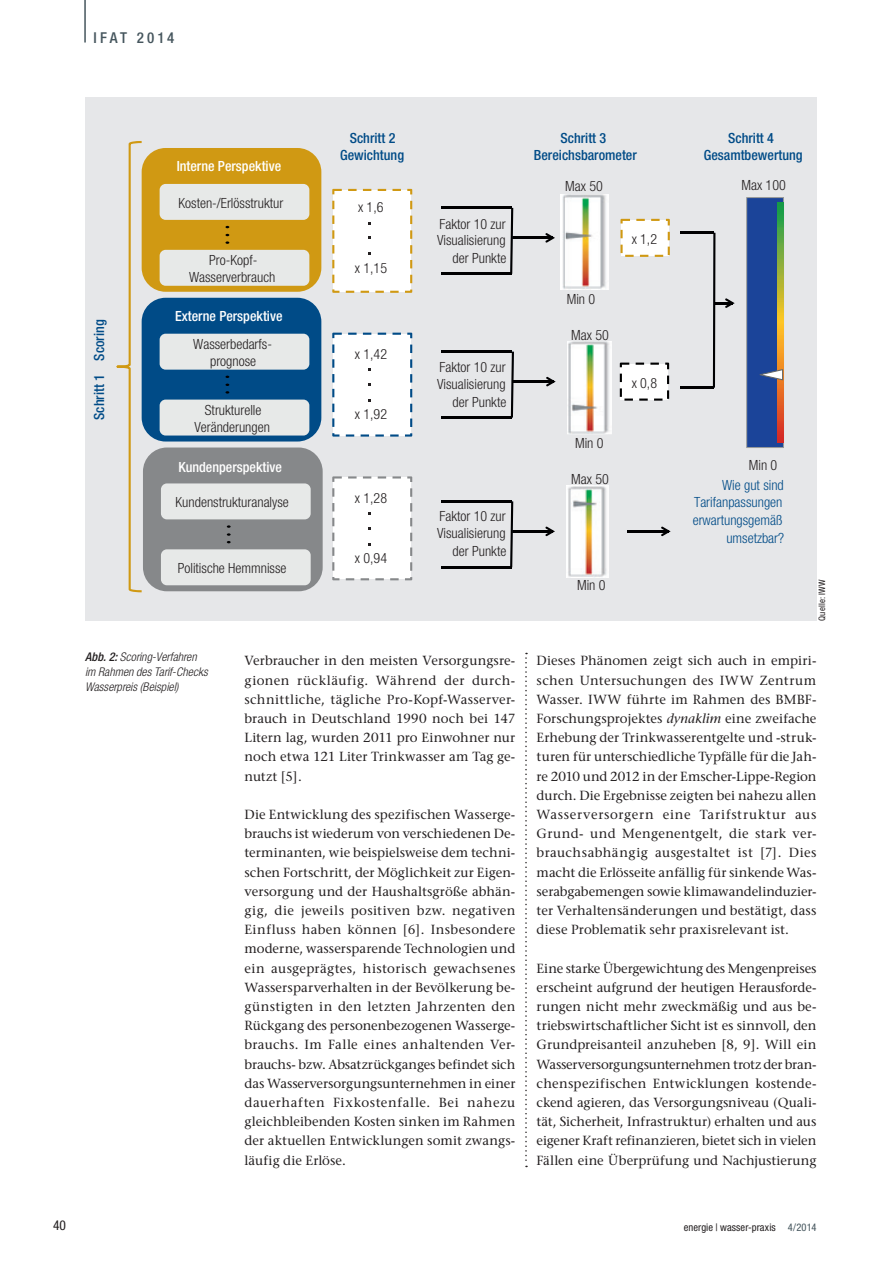
<style>
.page{position:relative;width:893px;height:1263px;background:#fff}
.page>*{position:absolute;margin:0;border:0;box-sizing:border-box;transform-origin:0 0}
.t1{font:500 condensed 15px "Helvetica Neue LT Std";letter-spacing:.195em;color:#45555d}
.t2{font:300 condensed 14.1px/17.4px "Helvetica Neue LT Std";color:#231f20;text-align:center}
.t3{font:500 condensed 14.1px/17px "Helvetica Neue LT Std";color:#004b87;text-align:center}
.t4{font:500 condensed 14.1px "Helvetica Neue LT Std";color:#fff}
.t5{font:300 condensed 14.1px/17.5px "Helvetica Neue LT Std";color:#004b87;text-align:right}
.t6{font:condensed 13.5px "Helvetica Neue LT Std";color:#231f20}
.t7{font:13.2px/19.2px "Stone Serif";letter-spacing:.005em;color:#231f20;text-align:justify}
.t8{font:italic 300 condensed 12px/15px "Helvetica Neue LT Std";letter-spacing:.005em;color:#231f20}
.t9{font:condensed 10.5px "Helvetica Neue LT Std";letter-spacing:.005em;color:#231f20}
.t10{font:condensed 9px "Helvetica Neue LT Std";letter-spacing:.015em;color:#231f20}
.s1{font-weight:500}
.s2{font-style:italic}
.s3{color:#45555d}
</style>
<div class="page">
<hr style="left:84px;top:0;width:2px;height:43px;background:#45555d">
<svg style="left:525px;top:653px;width:2px;height:514px"></svg>
<div style="left:85px;top:98px;width:731px;height:523px;background:#e6e7e9"></div>
<div style="left:143px;top:447px;width:180px;height:144px;background:#86888a;border-radius:24px"></div>
<div style="left:161px;top:483px;width:150px;height:36px;background:#e7e9e8;border-radius:6px"></div>
<div style="left:161px;top:549px;width:150px;height:36px;background:#e7e9e8;border-radius:6px"></div>
<svg style="left:227px;top:525px;width:4px;height:18px"></svg>
<img style="left:561px;top:194px;width:48px;height:95px">
<img style="left:567px;top:341px;width:45px;height:93px">
<img style="left:567px;top:485px;width:42px;height:92px">
<svg style="left:117px;top:141px;width:25px;height:451px"></svg>
<div style="left:142px;top:148px;width:179px;height:144px;background:#d09913;border-radius:24px"></div>
<div style="left:160px;top:184px;width:149px;height:36px;background:#e7e9e8;border-radius:6px"></div>
<div style="left:160px;top:250px;width:149px;height:36px;background:#e7e9e8;border-radius:6px"></div>
<svg style="left:225px;top:234px;width:4px;height:10px"></svg>
<div style="left:142px;top:298px;width:179px;height:143px;background:#004b87;border-radius:24px"></div>
<div style="left:160px;top:334px;width:149px;height:36px;background:#e7e9e8;border-radius:6px"></div>
<div style="left:160px;top:400px;width:149px;height:35px;background:#e7e9e8;border-radius:6px"></div>
<svg style="left:225px;top:384px;width:4px;height:10px"></svg>
<hr style="left:511px;top:237px;width:42px;height:2px;background:#000001">
<svg style="left:545px;top:233px;width:10px;height:10px"></svg>
<svg style="left:510px;top:208px;width:3px;height:66px"></svg>
<hr style="left:441px;top:273px;width:70px;height:2px;background:#000001">
<hr style="left:441px;top:207px;width:70px;height:2px;background:#000001">
<hr style="left:512px;top:381px;width:42px;height:2px;background:#000001">
<svg style="left:546px;top:377px;width:10px;height:9px"></svg>
<svg style="left:511px;top:352px;width:3px;height:66px"></svg>
<hr style="left:442px;top:416px;width:70px;height:3px;background:#000001">
<hr style="left:442px;top:351px;width:70px;height:2px;background:#000001">
<hr style="left:511px;top:530px;width:42px;height:2px;background:#000001">
<svg style="left:545px;top:526px;width:10px;height:10px"></svg>
<svg style="left:510px;top:501px;width:3px;height:66px"></svg>
<hr style="left:441px;top:566px;width:70px;height:2px;background:#000001">
<hr style="left:441px;top:500px;width:70px;height:2px;background:#000001">
<svg style="left:332px;top:189px;width:80px;height:104px;background:#fbf8f1"></svg>
<svg style="left:332px;top:333px;width:80px;height:104px;background:#f1f4f7"></svg>
<svg style="left:332px;top:476px;width:80px;height:104px;background:#f7f7f7"></svg>
<svg style="left:713px;top:233px;width:22px;height:155px"></svg>
<hr style="left:681px;top:387px;width:33px;height:2px;background:#000001">
<hr style="left:681px;top:232px;width:33px;height:2px;background:#000001">
<svg style="left:620px;top:219px;width:50px;height:38px;background:#f8f3e5"></svg>
<svg style="left:620px;top:363px;width:49px;height:38px;background:#e4e4e4"></svg>
<svg style="left:746px;top:197px;width:38px;height:251px;background:#3c578a"></svg>
<hr style="left:627px;top:530px;width:41px;height:2px;background:#000001">
<svg style="left:661px;top:526px;width:10px;height:10px"></svg>
<p class="t1" style="left:94px;top:28px;width:82px">IFAT 2014</p>
<p class="t4" style="left:177px;top:158px;width:106px">Interne Perspektive</p>
<p class="t2" style="left:178px;top:194px;width:106px">Kosten-/Erlösstruktur</p>
<p class="t3" style="left:90px;top:420px;width:102px;rotate:-90deg">Schritt 1 Scoring</p>
<p class="t2" style="left:189px;top:251px;width:88px;line-height:17px">Pro-Kopf-<br>Wasserverbrauch</p>
<p class="t4" style="left:175px;top:307px;width:109px">Externe Perspektive</p>
<p class="t2" style="left:193px;top:335px;width:80px;line-height:17px">Wasserbedarfs&shy;prognose</p>
<p class="t2" style="left:194px;top:401px;width:77px;line-height:17px">Strukturelle<br>Veränderungen</p>
<p class="t4" style="left:178px;top:459px;width:105px">Kundenperspektive</p>
<p class="t2" style="left:176px;top:493px;width:115px">Kundenstrukturanalyse</p>
<p class="t2" style="left:178px;top:559px;width:110px">Politische Hemmnisse</p>
<p class="t3" style="left:340px;top:129px;width:65px">Schritt 2<br>Gewichtung</p>
<p class="t3" style="left:534px;top:129px;width:104px">Schritt 3<br>Bereichsbarometer</p>
<p class="t2" style="left:358px;top:199px;width:27px">x 1,6</p>
<p class="t2" style="left:355px;top:259px;width:34px">x 1,15</p>
<p class="t2" style="left:355px;top:345px;width:34px">x 1,42</p>
<p class="t2" style="left:355px;top:405px;width:34px">x 1,92</p>
<p class="t2" style="left:355px;top:489px;width:34px">x 1,28</p>
<p class="t2" style="left:355px;top:549px;width:34px">x 0,94</p>
<p class="t2" style="left:437px;top:215px;width:71px;text-align:right">Faktor 10 zur<br>Visualisierung der Punkte</p>
<p class="t2" style="left:437px;top:358px;width:71px;text-align:right">Faktor 10 zur<br>Visualisierung der Punkte</p>
<p class="t2" style="left:437px;top:507px;width:71px;text-align:right">Faktor 10 zur<br>Visualisierung der Punkte</p>
<p class="t2" style="left:565px;top:177px;width:39px">Max 50</p>
<p class="t2" style="left:567px;top:291px;width:30px">Min 0</p>
<p class="t2" style="left:571px;top:326px;width:39px">Max 50</p>
<p class="t2" style="left:575px;top:434px;width:30px">Min 0</p>
<p class="t2" style="left:571px;top:470px;width:39px">Max 50</p>
<p class="t2" style="left:632px;top:231px;width:27px">x 1,2</p>
<p class="t2" style="left:632px;top:374px;width:27px">x 0,8</p>
<p class="t2" style="left:577px;top:577px;width:30px">Min 0</p>
<p class="t3" style="left:704px;top:129px;width:100px">Schritt 4<br>Gesamtbewertung</p>
<p class="t2" style="left:741px;top:176px;width:46px">Max 100</p>
<p class="t2" style="left:749px;top:457px;width:30px">Min 0</p>
<p class="t5" style="left:693px;top:476px;width:93px">Wie gut sind<br>Tarifanpassungen erwartungsgemäß umsetzbar?</p>
<p class="t10" style="left:817px;top:621px;width:43px;rotate:-90deg">Quelle: IWW</p>
<p class="t8" style="left:85px;top:650px;width:124px"><span class="s1">Abb. 2:</span> Scoring-Verfahren im Rahmen des Tarif-Checks<br>Wasserpreis (Beispiel)</p>
<p class="t7" style="left:244px;top:651px;width:272px">Verbraucher in den meisten Versorgungsre&shy;gionen rückläufig. Während der durch&shy;schnittliche, tägliche Pro-Kopf-Wasserver&shy;brauch in Deutschland 1990 noch bei 147<br>Litern lag, wurden 2011 pro Einwohner nur noch etwa 121 Liter Trinkwasser am Tag ge&shy;nutzt [5].</p>
<p class="t7" style="left:244px;top:805px;width:272px">Die Entwicklung des spezifischen Wasserge&shy;brauchs ist wiederum von verschiedenen De&shy;terminanten, wie beispielsweise dem techni&shy;schen Fortschritt, der Möglichkeit zur Eigen&shy;versorgung und der Haushaltsgröße abhän&shy;gig, die jeweils positiven bzw. negativen Einfluss haben können [6]. Insbesondere moderne, wassersparende Technologien und ein ausgeprägtes, historisch gewachsenes Wassersparverhalten in der Bevölkerung be&shy;günstigten in den letzten Jahrzenten den Rückgang des personenbezogenen Wasserge&shy;brauchs. Im Falle eines anhaltenden Ver&shy;brauchs- bzw. Absatzrückganges befindet sich das Wasserversorgungsunternehmen in einer dauerhaften Fixkostenfalle. Bei nahezu gleichbleibenden Kosten sinken im Rahmen der aktuellen Entwicklungen somit zwangs&shy;läufig die Erlöse.</p>
<p class="t7" style="left:537px;top:651px;width:281px">Dieses Phänomen zeigt sich auch in empiri&shy;schen Untersuchungen des IWW Zentrum Wasser. IWW führte im Rahmen des BMBF-Forschungsprojektes <span class="s2">dynaklim</span> eine zweifache Erhebung der Trinkwasserentgelte und -struk&shy;turen für unterschiedliche Typfälle für die Jah&shy;re 2010 und 2012 in der Emscher-Lippe-Region durch. Die Ergebnisse zeigten bei nahezu allen Wasserversorgern eine Tarifstruktur aus Grund- und Mengenentgelt, die stark ver&shy;brauchsabhängig ausgestaltet ist [7]. Dies macht die Erlösseite anfällig für sinkende Was&shy;serabgabemengen sowie klimawandelinduzier&shy;ter Verhaltensänderungen und bestätigt, dass diese Problematik sehr praxisrelevant ist.</p>
<p class="t7" style="left:537px;top:958px;width:281px">Eine starke Übergewichtung des Mengenpreises erscheint aufgrund der heutigen Herausforde&shy;rungen nicht mehr zweckmäßig und aus be&shy;triebswirtschaftlicher Sicht ist es sinnvoll, den Grundpreisanteil anzuheben [8, 9]. Will ein Wasserversorgungsunternehmen trotz der bran&shy;chenspezifischen Entwicklungen kostende&shy;ckend agieren, das Versorgungsniveau (Quali&shy;tät, Sicherheit, Infrastruktur) erhalten und aus eigener Kraft refinanzieren, bietet sich in vielen Fällen eine Überprüfung und Nachjustierung</p>
<p class="t6" style="left:53px;top:1218px;width:14px">40</p>
<p class="t9" style="left:684px;top:1221px;width:134px">energie | wasser-praxis <span class="s3">4/2014</span></p>
</div>
